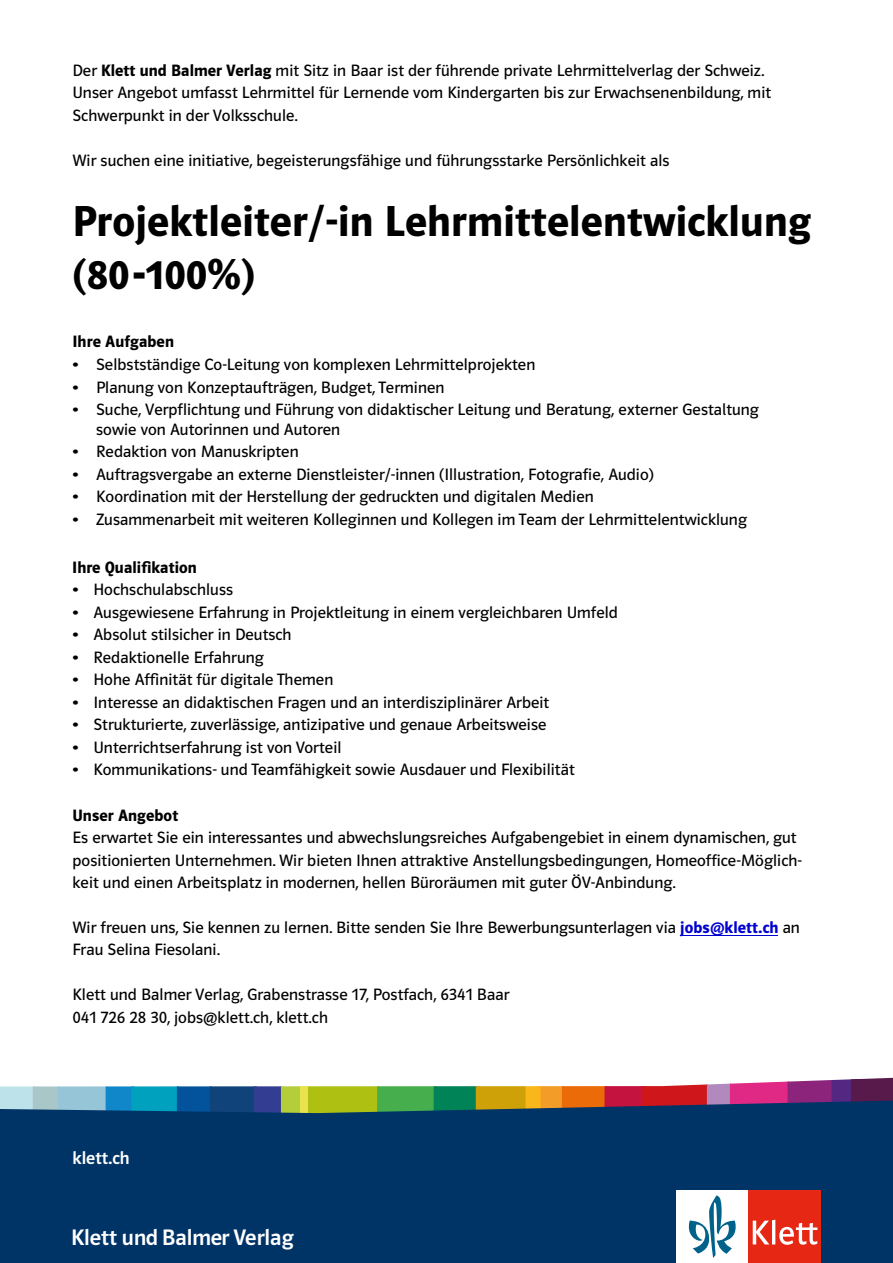
<style>
.page{position:relative;width:893px;height:1263px;background:#fff}
.page>*{position:absolute;margin:0;border:0;box-sizing:border-box;transform-origin:0 0}
.t1{font:600 43.5px/52.5px "Polo CEF";letter-spacing:.005em;color:#000}
.t2{font:500 22.5px "Polo CEF";color:#fff}
.t3{font:500 18px "Polo CEF";color:#fff}
.t4{font:16.5px/22.5px "Polo CEF";letter-spacing:.005em;color:#000}
.t5{font:600 16.5px "Polo CEF";letter-spacing:.005em;color:#000}
.s1{font-weight:600}
.s2{font-weight:700}
.s3{font-weight:600;color:#0000d0}
</style>
<div class="page">
<div style="left:0;top:1086px;width:35px;height:86px;background:#bee2ea"></div>
<div style="left:33px;top:1086px;width:26px;height:86px;background:#a9c7c9"></div>
<div style="left:58px;top:1086px;width:49px;height:86px;background:#96c5d8"></div>
<div style="left:106px;top:1086px;width:29px;height:86px;background:#0f87c9"></div>
<div style="left:131px;top:1086px;width:47px;height:86px;background:#00a1bf"></div>
<div style="left:177px;top:1086px;width:35px;height:86px;background:#03539c"></div>
<div style="left:210px;top:1086px;width:47px;height:86px;background:#104379"></div>
<div style="left:254px;top:1086px;width:28px;height:86px;background:#333e92"></div>
<div style="left:281px;top:1086px;width:25px;height:86px;background:#b3cd3b"></div>
<div style="left:304px;top:1086px;width:75px;height:86px;background:#aec113"></div>
<div style="left:377px;top:1086px;width:59px;height:86px;background:#46ae4c"></div>
<div style="left:434px;top:1086px;width:44px;height:86px;background:#008356"></div>
<div style="left:476px;top:1086px;width:50px;height:86px;background:#cea109"></div>
<div style="left:300px;top:1086px;width:8px;height:86px;background:#e9e44e"></div>
<div style="left:537px;top:1086px;width:27px;height:86px;background:#f39c28"></div>
<div style="left:562px;top:1086px;width:44px;height:86px;background:#eb6b09"></div>
<div style="left:604px;top:1086px;width:41px;height:86px;background:#c5133f"></div>
<svg style="left:641px;top:1078px;width:252px;height:22px"></svg>
<div style="left:526px;top:1086px;width:15px;height:86px;background:#fab71b"></div>
<div style="left:0;top:1100px;width:893px;height:163px;background:#036"></div>
<div style="left:676px;top:1190px;width:72px;height:73px;background:#fff"></div>
<div style="left:748px;top:1190px;width:73px;height:73px;background:#e52713"></div>
<svg style="left:753px;top:1220px;width:64px;height:25px"></svg>
<svg style="left:689px;top:1195px;width:47px;height:63px"></svg>
<hr style="left:680px;top:934px;width:98px;height:1px;background:#0000d0">
<p class="t4" style="left:73px;top:59px;width:700px">Der <span class="s1">Klett und Balmer Verlag</span> mit Sitz in Baar ist der führende private Lehrmittelverlag der Schweiz.<br>Unser Angebot umfasst Lehrmittel für Lernende vom Kindergarten bis zur Erwachsenenbildung, mit<br>Schwerpunkt in der Volksschule.</p>
<p class="t4" style="left:73px;top:149px;width:598px">Wir suchen eine initiative, begeisterungsfähige und führungsstarke Persönlichkeit als</p>
<h1 class="t1" style="left:73px;top:195px;width:740px">Projektleiter/-in Lehrmittelentwicklung (80 <span class="s2">-</span>100%)</h1>
<p class="t5" style="left:73px;top:331px;width:103px">Ihre Aufgaben</p>
<p class="t4" style="left:72px;top:354px;width:465px">• Selbstständige Co-Leitung von komplexen Lehrmittelprojekten</p>
<p class="t4" style="left:72px;top:376px;width:374px">• Planung von Konzeptaufträgen, Budget, Terminen</p>
<p class="t4" style="left:96px;top:400px;width:664px;line-height:19.6px;text-indent:-24px">• Suche, Verpflichtung und Führung von didaktischer Leitung und Beratung, externer Gestaltung sowie von Autorinnen und Autoren</p>
<p class="t4" style="left:72px;top:441px;width:228px">• Redaktion von Manuskripten</p>
<p class="t4" style="left:72px;top:463px;width:583px">• Auftragsvergabe an externe Dienstleister/-innen (Illustration, Fotografie, Audio)</p>
<p class="t4" style="left:72px;top:486px;width:523px">• Koordination mit der Herstellung der gedruckten und digitalen Medien</p>
<p class="t4" style="left:72px;top:508px;width:676px">• Zusammenarbeit mit weiteren Kolleginnen und Kollegen im Team der Lehrmittelentwicklung</p>
<p class="t5" style="left:72px;top:557px;width:126px">Ihre Qualifikation</p>
<p class="t4" style="left:72px;top:579px;width:162px">• Hochschulabschluss</p>
<p class="t4" style="left:72px;top:601px;width:547px">• Ausgewiesene Erfahrung in Projektleitung in einem vergleichbaren Umfeld</p>
<p class="t4" style="left:72px;top:624px;width:221px">• Absolut stilsicher in Deutsch</p>
<p class="t4" style="left:72px;top:646px;width:193px">• Redaktionelle Erfahrung</p>
<p class="t4" style="left:72px;top:669px;width:263px">• Hohe Affinität für digitale Themen</p>
<p class="t4" style="left:72px;top:691px;width:478px">• Interesse an didaktischen Fragen und an interdisziplinärer Arbeit</p>
<p class="t4" style="left:72px;top:714px;width:476px">• Strukturierte, zuverlässige, antizipative und genaue Arbeitsweise</p>
<p class="t4" style="left:72px;top:736px;width:271px">• Unterrichtserfahrung ist von Vorteil</p>
<p class="t4" style="left:72px;top:759px;width:504px">• Kommunikations- und Teamfähigkeit sowie Ausdauer und Flexibilität</p>
<p class="t5" style="left:73px;top:805px;width:107px">Unser Angebot</p>
<p class="t4" style="left:73px;top:827px;width:731px">Es erwartet Sie ein interessantes und abwechslungsreiches Aufgabengebiet in einem dynamischen, gut positionierten Unternehmen. Wir bieten Ihnen attraktive Anstellungsbedingungen, Homeoffice-Möglich&shy;keit und einen Arbeitsplatz in modernen, hellen Büroräumen mit guter ÖV-Anbindung.</p>
<p class="t4" style="left:73px;top:916px;width:729px">Wir freuen uns, Sie kennen zu lernen. Bitte senden Sie Ihre Bewerbungsunterlagen via <span class="s3">jobs@klett.ch</span> an<br>Frau Selina Fiesolani.</p>
<p class="t4" style="left:73px;top:984px;width:438px">Klett und Balmer Verlag, Grabenstrasse 17, Postfach, 6341 Baar<br>041 726 28 30, jobs@klett.ch, klett.ch</p>
<p class="t3" style="left:73px;top:1147px;width:59px">klett.ch</p>
<h2 class="t2" style="left:71px;top:1224px;width:224px">Klett und Balmer Verlag</h2>
</div>
